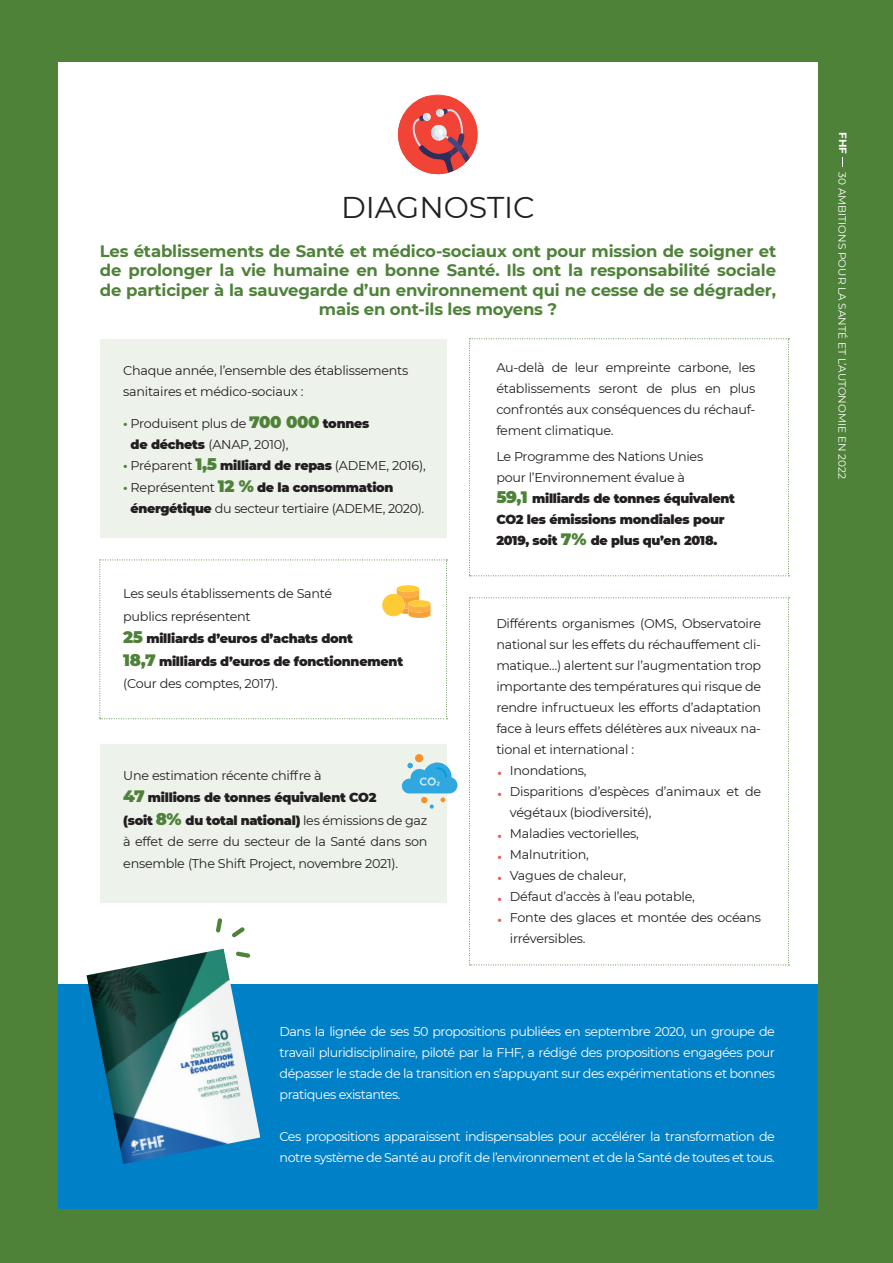
<style>
.page{position:relative;width:893px;height:1263px;background:#4f8239}
.page>*{position:absolute;margin:0;border:0;box-sizing:border-box;transform-origin:0 0}
.t1{font:30px "Montserrat";color:#231f20}
.t2{font:30px "Montserrat";color:#f05957}
.t3{font:700 16.5px/19.5px "Montserrat";letter-spacing:-.01em;color:#4f8239;text-align:center}
.t4{font:12.75px/21px "Montserrat";letter-spacing:-.02em;color:#231f20}
.t5{font:12.75px/21px "Montserrat";letter-spacing:-.04em;color:#fff;text-align:justify}
.t6{font:900 12.75px/21px "Montserrat";letter-spacing:-.02em;color:#231f20}
.t7{font:10.5px "Montserrat";color:#fff}
.t8{font:700 10.5px "Montserrat";color:#fff}
.s1{font-weight:700;color:#4f8239}
.s2{font-weight:900;font-size:16.5px;color:#4f8239}
.s3{font-weight:900}
.s4{font-size:16.5px;color:#4f8239}
</style>
<div class="page">
<div style="left:58px;top:63px;width:760px;height:1145px;background:#fff"></div>
<div style="left:100px;top:339px;width:346px;height:198px;background:#edf2eb"></div>
<div style="left:100px;top:744px;width:346px;height:158px;background:#edf2eb"></div>
<svg style="left:216px;top:918px;width:6px;height:15px"></svg>
<svg style="left:232px;top:927px;width:13px;height:10px"></svg>
<div style="left:58px;top:984px;width:760px;height:224px;background:#0081c7"></div>
<img style="left:87px;top:949px;width:173px;height:215px">
<svg style="left:469px;top:338px;width:320px;height:238px"></svg>
<svg style="left:469px;top:597px;width:320px;height:368px"></svg>
<svg style="left:99px;top:560px;width:348px;height:159px"></svg>
<div style="left:415px;top:754px;width:8px;height:8px;background:#f69029;border-radius:50%"></div>
<svg style="left:401px;top:762px;width:56px;height:47px"></svg>
<svg style="left:398px;top:96px;width:79px;height:68px;fill:#f14336"></svg>
<svg style="left:411px;top:108px;width:60px;height:66px"></svg>
<p class="t1" style="left:341px;top:187px;width:195px">DIAGNOSTIC</p>
<p class="t3" style="left:100px;top:240px;width:678px">Les établissements de Santé et médico-sociaux ont pour mission de soigner et de prolonger la vie humaine en bonne Santé. Ils ont la responsabilité sociale de participer à la sauvegarde d’un environnement qui ne cesse de se dégrader, mais en ont-ils les moyens ?</p>
<p class="t4" style="left:123px;top:360px;width:287px">Chaque année, l’ensemble des établissements sanitaires et médico-sociaux :</p>
<p class="t4" style="left:131px;top:412px;width:240px;text-indent:-7px"><span class="s1">•</span> Produisent plus de <span class="s2">700 000</span> <span class="s3">tonnes de déchets</span> (ANAP, 2010),</p>
<p class="t4" style="left:123px;top:454px;width:304px"><span class="s1">•</span> Préparent <span class="s2">1,5</span> <span class="s3">milliard de repas</span> (ADEME, 2016),</p>
<p class="t4" style="left:131px;top:477px;width:295px;text-indent:-7px"><span class="s1">•</span> Représentent <span class="s2">12 %</span> <span class="s3">de la consommation énergétique</span> du secteur tertiaire (ADEME, 2020).</p>
<p class="t4" style="left:123px;top:583px;width:211px">Les seuls établissements de Santé</p>
<p class="t4" style="left:123px;top:605px;width:129px">publics représentent</p>
<p class="t6" style="left:123px;top:627px;width:231px"><span class="s4">25</span> milliards d’euros d’achats dont</p>
<p class="t6" style="left:123px;top:650px;width:281px"><span class="s4">18,7</span> milliards d’euros de fonctionnement</p>
<p class="t4" style="left:123px;top:673px;width:156px">(Cour des comptes, 2017).</p>
<p class="t4" style="left:123px;top:764px;width:200px">Une estimation récente chiffre à</p>
<p class="t6" style="left:123px;top:786px;width:255px"><span class="s4">47</span> millions de tonnes équivalent CO2</p>
<p class="t4" style="left:123px;top:809px;width:306px"><span class="s3">(soit</span> <span class="s2">8%</span> <span class="s3">du total national)</span> les émissions de gaz à effet de serre du secteur de la Santé dans son</p>
<p class="t4" style="left:123px;top:852px;width:276px">ensemble (The Shift Project, novembre 2021).</p>
<p class="t4" style="left:496px;top:356px;width:261px;text-align:justify">Au-delà de leur empreinte carbone, les établissements seront de plus en plus confrontés aux conséquences du réchauf&shy;fement climatique.</p>
<p class="t4" style="left:496px;top:445px;width:208px">Le Programme des Nations Unies</p>
<p class="t4" style="left:496px;top:466px;width:190px">pour l’Environnement évalue à</p>
<p class="t6" style="left:496px;top:487px;width:240px"><span class="s4">59,1</span> milliards de tonnes équivalent<br>CO2 les émissions mondiales pour<br>2019, soit <span class="s4">7%</span> de plus qu’en 2018.</p>
<p class="t4" style="left:496px;top:612px;width:266px;text-align:justify">Différents organismes (OMS, Observatoire national sur les effets du réchauffement cli&shy;matique…) alertent sur l’augmentation trop importante des températures qui risque de rendre infructueux les efforts d’adaptation face à leurs effets délétères aux niveaux na&shy;tional et international :</p>
<p class="t2" style="left:496px;top:743px;width:8px">.</p>
<p class="t4" style="left:510px;top:759px;width:78px">Inondations,</p>
<p class="t2" style="left:496px;top:764px;width:8px">.</p>
<p class="t4" style="left:510px;top:780px;width:253px">Disparitions d’espèces d’animaux et de végétaux (biodiversité),</p>
<p class="t2" style="left:496px;top:806px;width:8px">.</p>
<p class="t4" style="left:510px;top:822px;width:130px">Maladies vectorielles,</p>
<p class="t2" style="left:496px;top:827px;width:8px">.</p>
<p class="t4" style="left:510px;top:843px;width:80px">Malnutrition,</p>
<p class="t2" style="left:496px;top:848px;width:8px">.</p>
<p class="t4" style="left:510px;top:864px;width:118px">Vagues de chaleur,</p>
<p class="t2" style="left:496px;top:869px;width:8px">.</p>
<p class="t4" style="left:510px;top:885px;width:186px">Défaut d’accès à l’eau potable,</p>
<p class="t2" style="left:496px;top:890px;width:8px">.</p>
<p class="t4" style="left:510px;top:906px;width:253px">Fonte des glaces et montée des océans irréversibles.</p>
<p class="t5" style="left:280px;top:1020px;width:497px">Dans la lignée de ses 50 propositions publiées en septembre 2020, un groupe de travail pluridisciplinaire, piloté par la FHF, a rédigé des propositions engagées pour dépasser le stade de la transition en s’appuyant sur des expérimentations et bonnes pratiques existantes.</p>
<p class="t5" style="left:280px;top:1125px;width:497px">Ces propositions apparaissent indispensables pour accélérer la transformation de notre système de Santé au profit de l’environnement et de la Santé de toutes et tous.</p>
<p class="t8" style="left:850px;top:132px;width:23px;rotate:90deg">FHF</p>
<p class="t7" style="left:849px;top:172px;width:308px;rotate:90deg">30 AMBITIONS POUR LA SANTÉ ET L’AUTONOMIE EN 2022</p>
</div>
